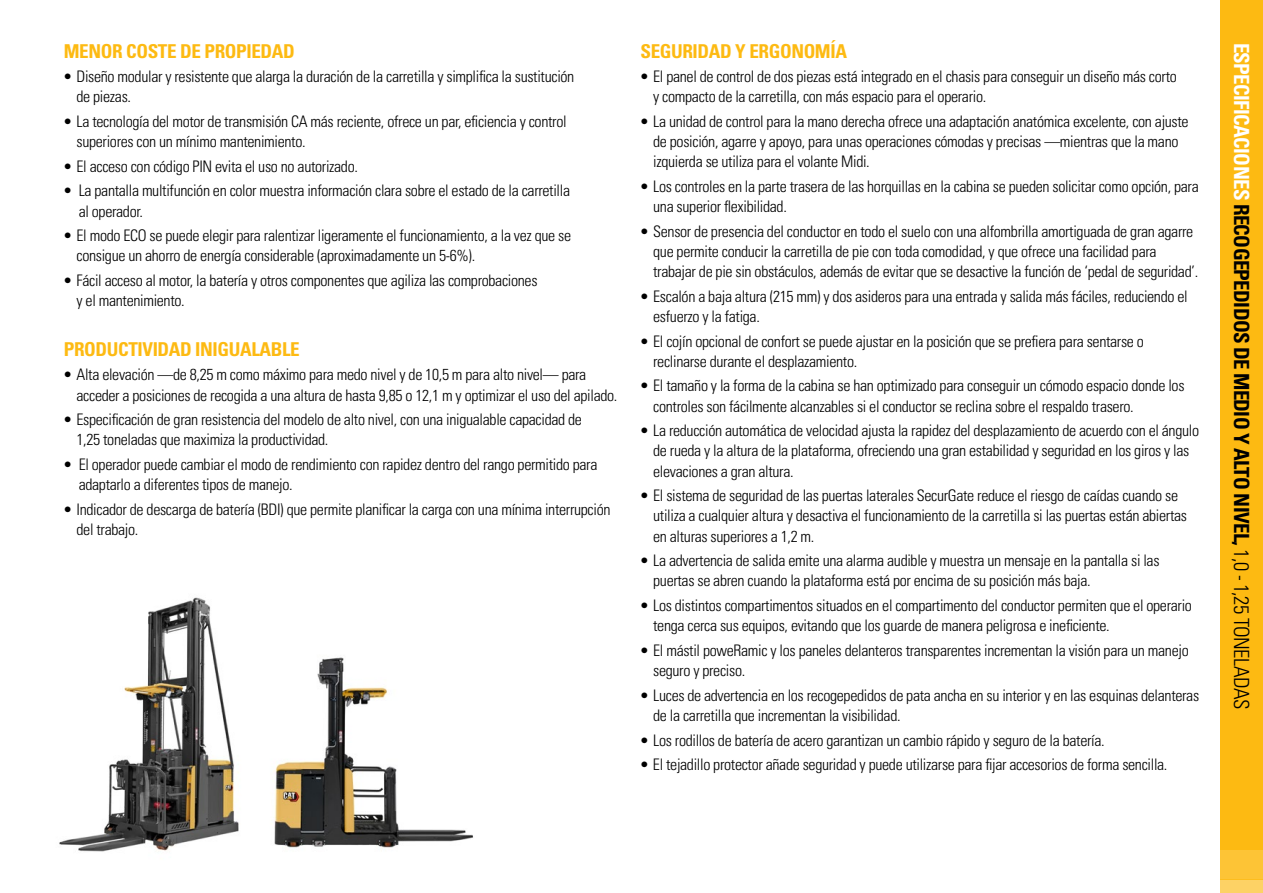
<style>
.page{position:relative;width:1263px;height:893px;background:#fff}
.page>*{position:absolute;margin:0;border:0;box-sizing:border-box;transform-origin:0 0}
.t1{font:20.85px "Univers LTCYR 67 Bold Cond";letter-spacing:-.03em;color:#000}
.t2{font:19.05px "Univers LTCYR 67 Bold Cond";letter-spacing:-.02em;color:#fdba12}
.t3{font:15.9px/20.1px "Univers LTCYR 47 Light Cond";letter-spacing:-.02em;color:#000}
.s1{color:#fff}
.s2{font-family:"Univers LTCYR 47 Light Cond"}
</style>
<div class="page">
<div style="left:1220px;top:0;width:43px;height:849px;background:#fdba12"></div>
<div style="left:1220px;top:849px;width:43px;height:30px;background:#fdc436"></div>
<div style="left:1220px;top:879px;width:43px;height:14px;background:#fdd265"></div>
<img style="left:59px;top:597px;width:180px;height:255px">
<img style="left:274px;top:657px;width:199px;height:191px">
<p class="t2" style="left:64px;top:39px;width:232px">MENOR COSTE DE PROPIEDAD</p>
<p class="t3" style="left:77px;top:66px;width:499px;text-indent:-13px">• Diseño modular y resistente que alarga la duración de la carretilla y simplifica la sustitución de piezas.</p>
<p class="t3" style="left:77px;top:110px;width:492px;text-indent:-13px">• La tecnología del motor de transmisión CA más reciente, ofrece un par, eficiencia y control superiores con un mínimo mantenimiento.</p>
<p class="t3" style="left:64px;top:155px;width:296px">• El acceso con código PIN evita el uso no autorizado.</p>
<p class="t3" style="left:79px;top:180px;width:493px;text-indent:-15px">• La pantalla multifunción en color muestra información clara sobre el estado de la carretilla al operador.</p>
<p class="t3" style="left:77px;top:225px;width:496px;text-indent:-13px">• El modo ECO se puede elegir para ralentizar ligeramente el funcionamiento, a la vez que se consigue un ahorro de energía considerable (aproximadamente un 5-6%).</p>
<p class="t3" style="left:77px;top:270px;width:462px;text-indent:-13px">• Fácil acceso al motor, la batería y otros componentes que agiliza las comprobaciones y el mantenimiento.</p>
<p class="t2" style="left:64px;top:338px;width:237px">PRODUCTIVIDAD INIGUALABLE</p>
<p class="t3" style="left:77px;top:364px;width:542px;text-indent:-13px">• Alta elevación —de 8,25 m como máximo para medo nivel y de 10,5 m para alto nivel— para acceder a posiciones de recogida a una altura de hasta 9,85 o 12,1 m y optimizar el uso del apilado.</p>
<p class="t3" style="left:77px;top:409px;width:507px;text-indent:-13px">• Especificación de gran resistencia del modelo de alto nivel, con una inigualable capacidad de<br>1,25 toneladas que maximiza la productividad.</p>
<p class="t3" style="left:79px;top:454px;width:520px;text-indent:-15px">• El operador puede cambiar el modo de rendimiento con rapidez dentro del rango permitido para adaptarlo a diferentes tipos de manejo.</p>
<p class="t3" style="left:77px;top:498px;width:535px;text-indent:-13px">• Indicador de descarga de batería (BDI) que permite planificar la carga con una mínima interrupción del trabajo.</p>
<p class="t2" style="left:640px;top:39px;width:208px">SEGURIDAD Y ERGONOMÍA</p>
<p class="t3" style="left:653px;top:66px;width:525px;text-indent:-13px">• El panel de control de dos piezas está integrado en el chasis para conseguir un diseño más corto y compacto de la carretilla, con más espacio para el operario.</p>
<p class="t3" style="left:653px;top:110px;width:537px;text-indent:-13px">• La unidad de control para la mano derecha ofrece una adaptación anatómica excelente, con ajuste de posición, agarre y apoyo, para unas operaciones cómodas y precisas —mientras que la mano izquierda se utiliza para el volante Midi.</p>
<p class="t3" style="left:653px;top:175px;width:547px;text-indent:-13px">• Los controles en la parte trasera de las horquillas en la cabina se pueden solicitar como opción, para una superior flexibilidad.</p>
<p class="t3" style="left:653px;top:220px;width:546px;text-indent:-13px">• Sensor de presencia del conductor en todo el suelo con una alfombrilla amortiguada de gran agarre que permite conducir la carretilla de pie con toda comodidad, y que ofrece una facilidad para trabajar de pie sin obstáculos, además de evitar que se desactive la función de ‘pedal de seguridad’.</p>
<p class="t3" style="left:653px;top:285px;width:536px;text-indent:-13px">• Escalón a baja altura (215 mm) y dos asideros para una entrada y salida más fáciles, reduciendo el esfuerzo y la fatiga.</p>
<p class="t3" style="left:653px;top:330px;width:492px;text-indent:-13px">• El cojín opcional de confort se puede ajustar en la posición que se prefiera para sentarse o reclinarse durante el desplazamiento.</p>
<p class="t3" style="left:653px;top:375px;width:533px;text-indent:-13px">• El tamaño y la forma de la cabina se han optimizado para conseguir un cómodo espacio donde los controles son fácilmente alcanzables si el conductor se reclina sobre el respaldo trasero.</p>
<p class="t3" style="left:653px;top:420px;width:547px;text-indent:-13px">• La reducción automática de velocidad ajusta la rapidez del desplazamiento de acuerdo con el ángulo de rueda y la altura de la plataforma, ofreciendo una gran estabilidad y seguridad en los giros y las elevaciones a gran altura.</p>
<p class="t3" style="left:653px;top:485px;width:535px;text-indent:-13px">• El sistema de seguridad de las puertas laterales SecurGate reduce el riesgo de caídas cuando se utiliza a cualquier altura y desactiva el funcionamiento de la carretilla si las puertas están abiertas en alturas superiores a 1,2 m.</p>
<p class="t3" style="left:653px;top:550px;width:508px;text-indent:-13px">• La advertencia de salida emite una alarma audible y muestra un mensaje en la pantalla si las puertas se abren cuando la plataforma está por encima de su posición más baja.</p>
<p class="t3" style="left:653px;top:594px;width:540px;text-indent:-13px">• Los distintos compartimentos situados en el compartimento del conductor permiten que el operario tenga cerca sus equipos, evitando que los guarde de manera peligrosa e ineficiente.</p>
<p class="t3" style="left:653px;top:639px;width:537px;text-indent:-13px">• El mástil poweRamic y los paneles delanteros transparentes incrementan la visión para un manejo seguro y preciso.</p>
<p class="t3" style="left:653px;top:684px;width:547px;text-indent:-13px">• Luces de advertencia en los recogepedidos de pata ancha en su interior y en las esquinas delanteras de la carretilla que incrementan la visibilidad.</p>
<p class="t3" style="left:640px;top:729px;width:466px">• Los rodillos de batería de acero garantizan un cambio rápido y seguro de la batería.</p>
<p class="t3" style="left:640px;top:754px;width:528px">• El tejadillo protector añade seguridad y puede utilizarse para fijar accesorios de forma sencilla.</p>
<h1 class="t1" style="left:1254px;top:43px;width:668px;rotate:90deg"><span class="s1">ESPECIFICACIONES</span> RECOGEPEDIDOS DE MEDIO Y ALTO NIVEL, <span class="s2">1,0 - 1,25 TONELADAS</span></h1>
</div>
